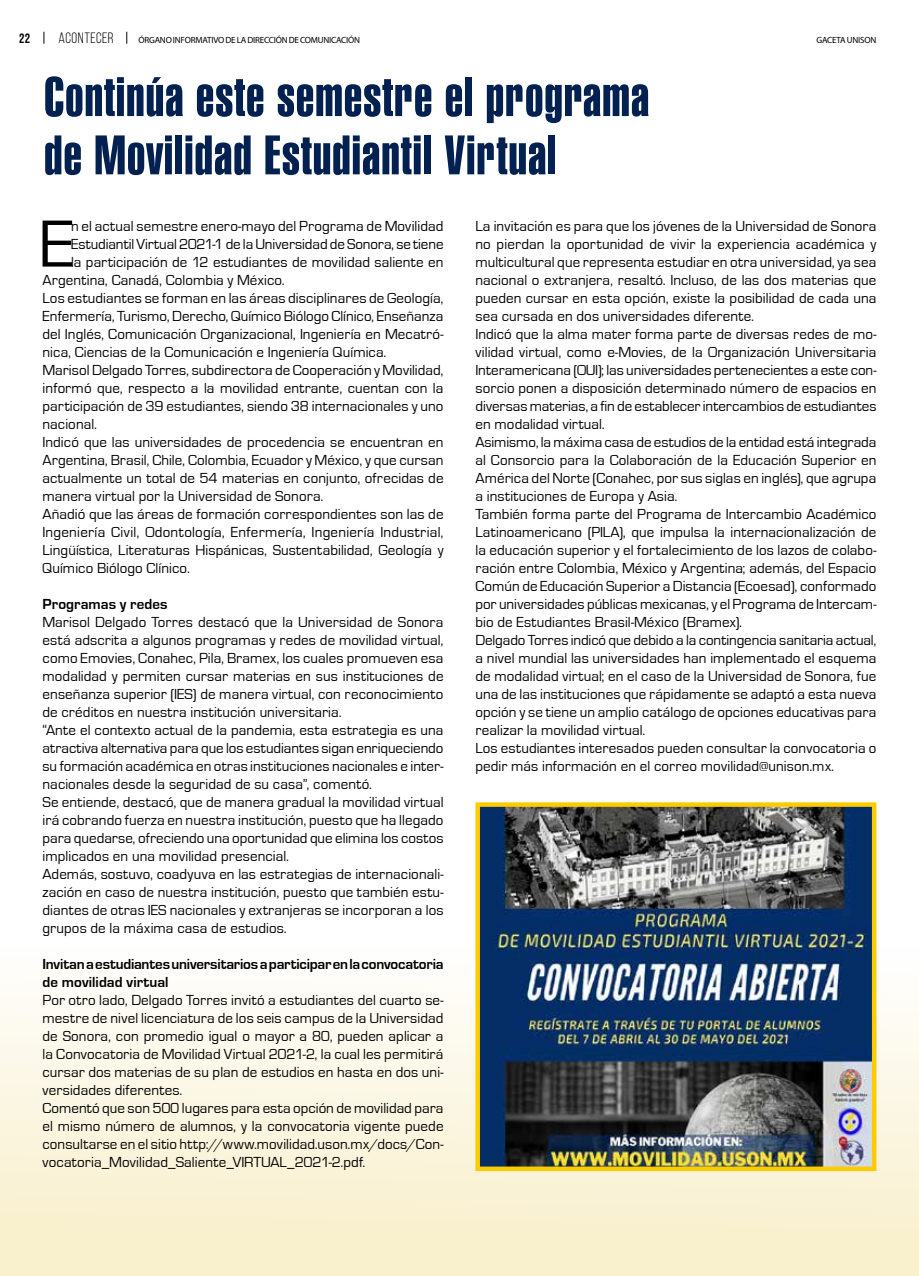
<style>
.page{position:relative;width:919px;height:1276px;background:#fff}
.page>*{position:absolute;margin:0;border:0;box-sizing:border-box;transform-origin:0 0}
.t1{font:69px "Eurostile";color:#000}
.t2{font:54px/58.2px "Swiss 911 BT Extra Compressed";letter-spacing:.02em;color:#022150}
.t3{font:15px/18px "Eurostile";letter-spacing:.005em;color:#000}
.t4{font:700 15px/18px "Eurostile";letter-spacing:-.005em;color:#000}
.t5{font:15px "Bebas Neue";letter-spacing:.035em;color:#000}
.t6{font:700 13.5px "Bebas Neue";color:#000}
.t7{font:9px "Myriad Pro";letter-spacing:-.02em;color:#000}
</style>
<div class="page">
<div style="left:0;top:946px;width:918px;height:330px;background:linear-gradient(to bottom,#fefefc,#f8eec9)"></div>
<svg style="left:43px;top:31px;width:2px;height:13px"></svg>
<svg style="left:126px;top:31px;width:1px;height:13px"></svg>
<img style="left:480px;top:807px;width:391px;height:359px">
<div style="left:475px;top:802px;width:401px;height:369px;border:4px solid #fdcb00"></div>
<p class="t6" style="left:19px;top:30px;width:12px">22</p>
<p class="t5" style="left:59px;top:29px;width:57px">ACONTECER</p>
<p class="t7" style="left:138px;top:34px;width:223px">ÓRGANO INFORMATIVO DE LA DIRECCIÓN DE COMUNICACIÓN</p>
<p class="t7" style="left:816px;top:34px;width:61px">GACETA UNISON</p>
<h2 class="t2" style="left:44px;top:69px;width:606px">Continúa este semestre el programa de Movilidad Estudiantil Virtual</h2>
<h1 class="t1" style="left:40px;top:207px;width:36px">E</h1>
<p class="t3" style="left:71px;top:217px;width:374px">n el actual semestre enero-mayo del Programa de Movilidad</p>
<p class="t3" style="left:71px;top:235px;width:374px">Estudiantil Virtual 2021-1 de la Universidad de Sonora, se tiene</p>
<p class="t3" style="left:71px;top:253px;width:374px">la participación de 12 estudiantes de movilidad saliente en</p>
<p class="t3" style="left:43px;top:271px;width:244px">Argentina, Canadá, Colombia y México.</p>
<p class="t3" style="left:43px;top:289px;width:402px">Los estudiantes se forman en las áreas disciplinares de Geología,</p>
<p class="t3" style="left:43px;top:307px;width:402px">Enfermería, Turismo, Derecho, Químico Biólogo Clínico, Enseñanza</p>
<p class="t3" style="left:43px;top:325px;width:402px">del Inglés, Comunicación Organizacional, Ingeniería en Mecatró-</p>
<p class="t3" style="left:43px;top:343px;width:345px">nica, Ciencias de la Comunicación e Ingeniería Química.</p>
<p class="t3" style="left:43px;top:361px;width:402px">Marisol Delgado Torres, subdirectora de Cooperación y Movilidad,</p>
<p class="t3" style="left:43px;top:379px;width:402px">informó que, respecto a la movilidad entrante, cuentan con la</p>
<p class="t3" style="left:43px;top:397px;width:402px">participación de 39 estudiantes, siendo 38 internacionales y uno</p>
<p class="t3" style="left:43px;top:415px;width:56px">nacional.</p>
<p class="t3" style="left:43px;top:433px;width:402px">Indicó que las universidades de procedencia se encuentran en</p>
<p class="t3" style="left:43px;top:451px;width:402px">Argentina, Brasil, Chile, Colombia, Ecuador y México, y que cursan</p>
<p class="t3" style="left:43px;top:469px;width:402px">actualmente un total de 54 materias en conjunto, ofrecidas de</p>
<p class="t3" style="left:43px;top:487px;width:282px">manera virtual por la Universidad de Sonora.</p>
<p class="t3" style="left:43px;top:505px;width:402px">Añadió que las áreas de formación correspondientes son las de</p>
<p class="t3" style="left:43px;top:523px;width:402px">Ingeniería Civil, Odontología, Enfermería, Ingeniería Industrial,</p>
<p class="t3" style="left:43px;top:541px;width:402px">Lingüística, Literaturas Hispánicas, Sustentabilidad, Geología y</p>
<p class="t3" style="left:43px;top:559px;width:149px">Químico Biólogo Clínico.</p>
<p class="t4" style="left:43px;top:595px;width:127px">Programas y redes</p>
<p class="t3" style="left:43px;top:613px;width:402px">Marisol Delgado Torres destacó que la Universidad de Sonora está adscrita a algunos programas y redes de movilidad virtual, como Emovies, Conahec, Pila, Bramex, los cuales promueven esa modalidad y permiten cursar materias en sus instituciones de enseñanza superior (IES) de manera virtual, con reconocimiento de créditos en nuestra institución universitaria.<br>“Ante el contexto actual de la pandemia, esta estrategia es una atractiva alternativa para que los estudiantes sigan enriqueciendo su formación académica en otras instituciones nacionales e inter&shy;nacionales desde la seguridad de su casa”, comentó.<br>Se entiende, destacó, que de manera gradual la movilidad virtual irá cobrando fuerza en nuestra institución, puesto que ha llegado para quedarse, ofreciendo una oportunidad que elimina los costos implicados en una movilidad presencial.<br>Además, sostuvo, coadyuva en las estrategias de internacionali&shy;zación en caso de nuestra institución, puesto que también estu&shy;diantes de otras IES nacionales y extranjeras se incorporan a los grupos de la máxima casa de estudios.</p>
<p class="t4" style="left:43px;top:955px;width:402px">Invitan a estudiantes universitarios a participar en la convocatoria de movilidad virtual</p>
<p class="t3" style="left:43px;top:991px;width:402px">Por otro lado, Delgado Torres invitó a estudiantes del cuarto se&shy;mestre de nivel licenciatura de los seis campus de la Universidad de Sonora, con promedio igual o mayor a 80, pueden aplicar a la Convocatoria de Movilidad Virtual 2021-2, la cual les permitirá cursar dos materias de su plan de estudios en hasta en dos uni&shy;versidades diferentes.<br>Comentó que son 500 lugares para esta opción de movilidad para el mismo número de alumnos, y la convocatoria vigente puede consultarse en el sitio http://www.movilidad.uson.mx/docs/Con&shy;vocatoria_Movilidad_Saliente_VIRTUAL_2021-2.pdf.</p>
<p class="t3" style="left:475px;top:217px;width:402px">La invitación es para que los jóvenes de la Universidad de Sonora no pierdan la oportunidad de vivir la experiencia académica y multicultural que representa estudiar en otra universidad, ya sea nacional o extranjera, resaltó. Incluso, de las dos materias que pueden cursar en esta opción, existe la posibilidad de cada una sea cursada en dos universidades diferente.<br>Indicó que la alma mater forma parte de diversas redes de mo&shy;vilidad virtual, como e-Movies, de la Organización Universitaria Interamericana (OUI); las universidades pertenecientes a este con&shy;sorcio ponen a disposición determinado número de espacios en diversas materias, a fin de establecer intercambios de estudiantes en modalidad virtual.<br>Asimismo, la máxima casa de estudios de la entidad está integrada al Consorcio para la Colaboración de la Educación Superior en América del Norte (Conahec, por sus siglas en inglés), que agrupa a instituciones de Europa y Asia.<br>También forma parte del Programa de Intercambio Académico Latinoamericano (PILA), que impulsa la internacionalización de la educación superior y el fortalecimiento de los lazos de colabo&shy;ración entre Colombia, México y Argentina; además, del Espacio Común de Educación Superior a Distancia (Ecoesad), conformado por universidades públicas mexicanas, y el Programa de Intercam&shy;bio de Estudiantes Brasil-México (Bramex).<br>Delgado Torres indicó que debido a la contingencia sanitaria actual, a nivel mundial las universidades han implementado el esquema de modalidad virtual; en el caso de la Universidad de Sonora, fue una de las instituciones que rápidamente se adaptó a esta nueva opción y se tiene un amplio catálogo de opciones educativas para realizar la movilidad virtual.<br>Los estudiantes interesados pueden consultar la convocatoria o pedir más información en el correo movilidad@unison.mx.</p>
</div>
